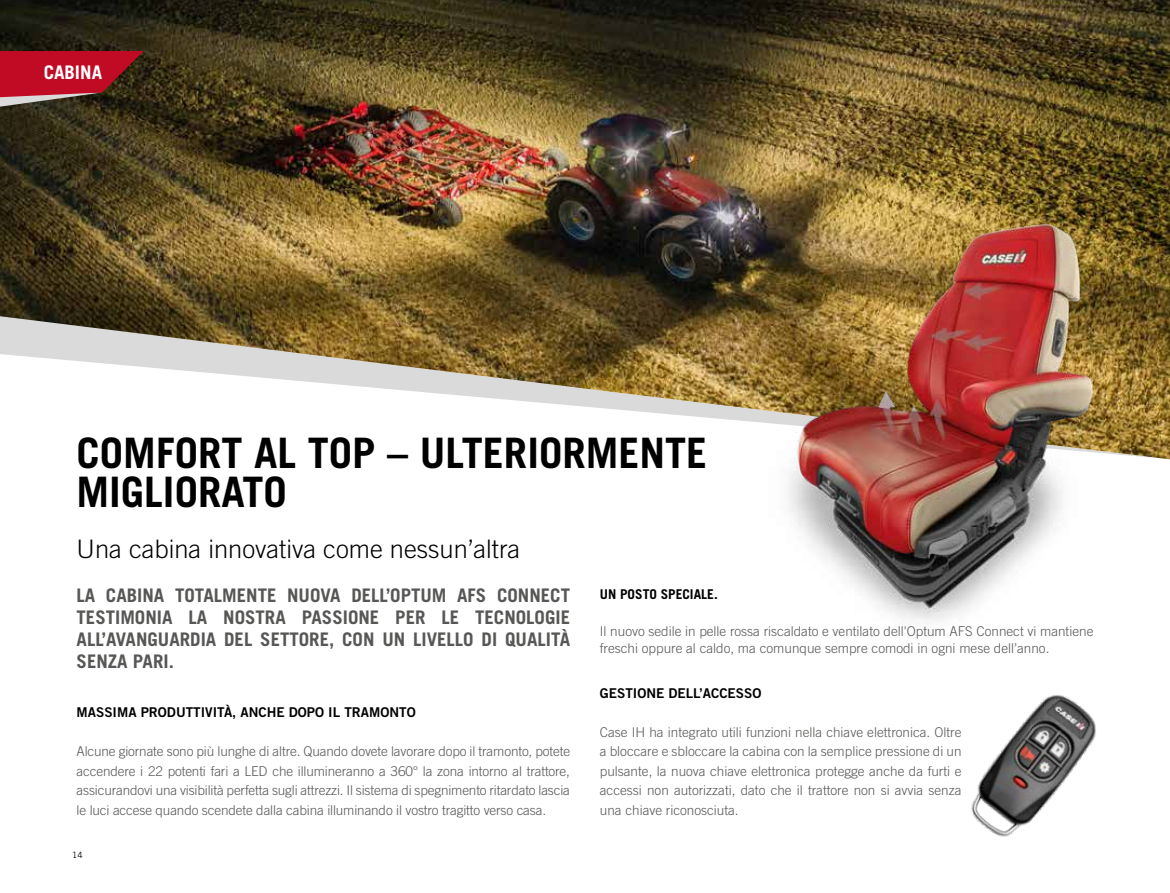
<style>
.page{position:relative;width:1170px;height:893px;background:#fff}
.page>*{position:absolute;margin:0;border:0;box-sizing:border-box;transform-origin:0 0}
.t1{font:700 42px/39px "Trade Gothic LT Pro";color:#000}
.t2{font:300 25.5px "Trade Gothic LT Pro";color:#000}
.t3{font:700 18.75px/21.8px "Trade Gothic LT Pro";color:#575756;text-align:justify}
.t4{font:700 18.75px "Trade Gothic LT Pro";color:#fff}
.t5{font:300 13.5px/19.5px "Trade Gothic LT Pro";color:#575756;text-align:justify}
.t6{font:13.5px "Trade Gothic LT Pro Bd 2";color:#000}
.t7{font:700 13.5px "Trade Gothic LT Pro";color:#000}
.t8{font:8.7px "Trade Gothic LT Pro";color:#000}
</style>
<div class="page">
<img style="left:1169px;top:0;width:1px;height:460px">
<img style="left:0;top:0;width:1169px;height:416px">
<svg style="left:0;top:51px;width:144px;height:56px;background:#991f2b"></svg>
<img style="left:682px;top:190px;width:487px;height:431px">
<img style="left:971px;top:695px;width:125px;height:142px">
<h3 class="t4" style="left:44px;top:60px;width:60px">CABINA</h3>
<h1 class="t1" style="left:77px;top:433px;width:632px">COMFORT AL TOP – ULTERIORMENTE<br>MIGLIORATO</h1>
<h2 class="t2" style="left:77px;top:534px;width:445px">Una cabina innovativa come nessun’altra</h2>
<h3 class="t3" style="left:77px;top:585px;width:495px">LA CABINA TOTALMENTE NUOVA DELL’OPTUM AFS CONNECT TESTIMONIA LA NOSTRA PASSIONE PER LE TECNOLOGIE ALL’AVANGUARDIA DEL SETTORE, CON UN LIVELLO DI QUALITÀ SENZA PARI.</h3>
<p class="t6" style="left:77px;top:704px;width:340px">MASSIMA PRODUTTIVITÀ, ANCHE DOPO IL TRAMONTO</p>
<p class="t5" style="left:77px;top:741px;width:495px">Alcune giornate sono più lunghe di altre. Quando dovete lavorare dopo il tramonto, potete accendere i 22 potenti fari a LED che illumineranno a 360° la zona intorno al trattore, assicurandovi una visibilità perfetta sugli attrezzi. Il sistema di spegnimento ritardato lascia le luci accese quando scendete dalla cabina illuminando il vostro tragitto verso casa.</p>
<p class="t8" style="left:72px;top:849px;width:12px">14</p>
<p class="t7" style="left:600px;top:586px;width:119px">UN POSTO SPECIALE.</p>
<p class="t5" style="left:600px;top:622px;width:495px;line-height:17.4px">Il nuovo sedile in pelle rossa riscaldato e ventilato dell'Optum AFS Connect vi mantiene freschi oppure al caldo, ma comunque sempre comodi in ogni mese dell’anno.</p>
<p class="t6" style="left:600px;top:684px;width:163px">GESTIONE DELL’ACCESSO</p>
<p class="t5" style="left:600px;top:722px;width:363px">Case IH ha integrato utili funzioni nella chiave elettronica. Oltre a bloccare e sbloccare la cabina con la semplice pressione di un pulsante, la nuova chiave elettronica protegge anche da furti e accessi non autorizzati, dato che il trattore non si avvia senza una chiave riconosciuta.</p>
</div>
